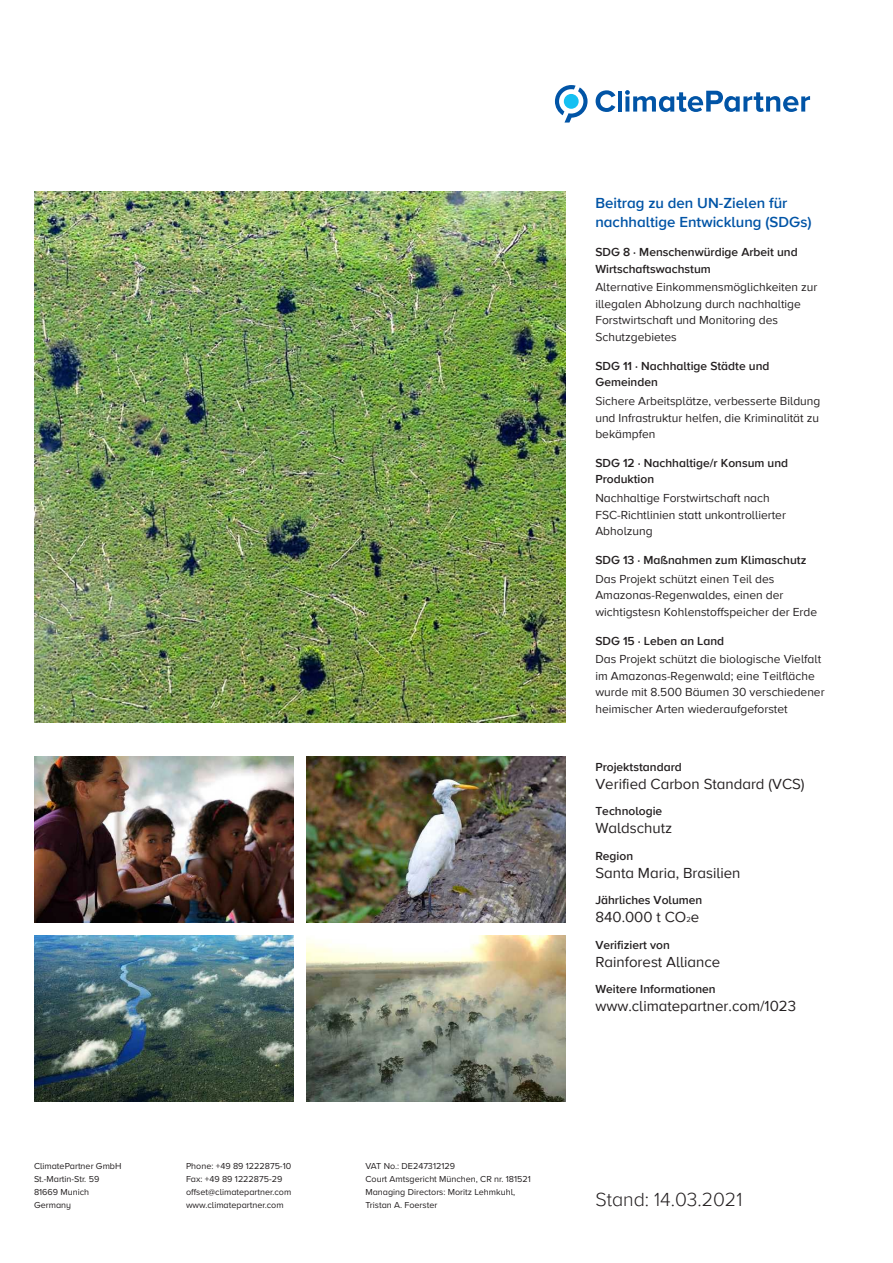
<style>
.page{position:relative;width:893px;height:1263px;background:#fff}
.page>*{position:absolute;margin:0;border:0;box-sizing:border-box;transform-origin:0 0}
.t1{font:300 19.5px "Proxima Nova A";color:#231f20}
.t2{font:15px "Proxima Nova A";color:#231f20}
.t3{font:600 15px/19.5px "Proxima Nova A";color:#0154a6}
.t4{font:12px/16.5px "Proxima Nova A";color:#231f20}
.t5{font:600 12px/16.5px "Proxima Nova A";color:#231f20}
.t6{font:9px/12.8px "Proxima Nova A";color:#231f20}
.s1{font-size:7.5px}
</style>
<div class="page">
<svg style="left:596px;top:90px;width:19px;height:22px"></svg>
<hr style="left:618px;top:91px;width:4px;height:21px;background:#0154a6">
<svg style="left:625px;top:90px;width:185px;height:22px"></svg>
<svg style="left:555px;top:85px;width:33px;height:38px"></svg>
<img style="left:34px;top:191px;width:532px;height:532px">
<img style="left:34px;top:757px;width:259px;height:166px">
<img style="left:306px;top:757px;width:259px;height:166px">
<img style="left:34px;top:935px;width:259px;height:166px">
<img style="left:306px;top:935px;width:259px;height:166px">
<p class="t6" style="left:34px;top:1160px;width:89px">ClimatePartner GmbH<br>St.-Martin-Str. 59<br>81669 Munich<br>Germany</p>
<p class="t6" style="left:186px;top:1160px;width:107px">Phone: +49 89 1222875-10<br>Fax: +49 89 1222875-29 offset@climatepartner.com www.climatepartner.com</p>
<p class="t6" style="left:365px;top:1160px;width:167px">VAT No.: DE247312129<br>Court Amtsgericht München, CR nr. 181521<br>Managing Directors: Moritz Lehmkuhl,<br>Tristan A. Foerster</p>
<p class="t3" style="left:595px;top:193px;width:218px">Beitrag zu den UN-Zielen für nachhaltige Entwicklung (SDGs)</p>
<p class="t5" style="left:595px;top:244px;width:204px">SDG 8 · Menschenwürdige Arbeit und<br>Wirtschaftswachstum</p>
<p class="t4" style="left:595px;top:279px;width:224px">Alternative Einkommensmöglichkeiten zur illegalen Abholzung durch nachhaltige Forstwirtschaft und Monitoring des Schutzgebietes</p>
<p class="t5" style="left:595px;top:358px;width:176px">SDG 11 · Nachhaltige Städte und<br>Gemeinden</p>
<p class="t4" style="left:595px;top:393px;width:226px;text-align:justify">Sichere Arbeitsplätze, verbesserte Bildung und Infrastruktur helfen, die Kriminalität zu bekämpfen</p>
<p class="t5" style="left:595px;top:455px;width:194px">SDG 12 · Nachhaltige/r Konsum und<br>Produktion</p>
<p class="t4" style="left:595px;top:490px;width:192px">Nachhaltige Forstwirtschaft nach<br>FSC-Richtlinien statt unkontrollierter<br>Abholzung</p>
<p class="t5" style="left:595px;top:552px;width:212px">SDG 13 · Maßnahmen zum Klimaschutz</p>
<p class="t4" style="left:595px;top:571px;width:223px">Das Projekt schützt einen Teil des<br>Amazonas-Regenwaldes, einen der wichtigstesn Kohlenstoffspeicher der Erde</p>
<p class="t5" style="left:595px;top:633px;width:130px">SDG 15 · Leben an Land</p>
<p class="t4" style="left:595px;top:651px;width:231px">Das Projekt schützt die biologische Vielfalt im Amazonas-Regenwald; eine Teilfläche wurde mit 8.500 Bäumen 30 verschiedener heimischer Arten wiederaufgeforstet</p>
<p class="t5" style="left:595px;top:759px;width:88px">Projektstandard</p>
<p class="t2" style="left:595px;top:775px;width:211px">Verified Carbon Standard (VCS)</p>
<p class="t5" style="left:595px;top:803px;width:68px">Technologie</p>
<p class="t2" style="left:595px;top:819px;width:78px">Waldschutz</p>
<p class="t5" style="left:595px;top:848px;width:39px">Region</p>
<p class="t2" style="left:595px;top:864px;width:147px">Santa Maria, Brasilien</p>
<p class="t5" style="left:595px;top:892px;width:108px">Jährliches Volumen</p>
<p class="t2" style="left:595px;top:908px;width:105px">840.000 t CO<span class="s1">2</span>e</p>
<p class="t5" style="left:595px;top:937px;width:76px">Verifiziert von</p>
<p class="t2" style="left:595px;top:953px;width:126px">Rainforest Alliance</p>
<p class="t5" style="left:595px;top:981px;width:122px">Weitere Informationen</p>
<p class="t2" style="left:595px;top:997px;width:202px">www.climatepartner.com/1023</p>
<h1 class="t1" style="left:595px;top:1188px;width:148px">Stand: 14.03.2021</h1>
</div>
